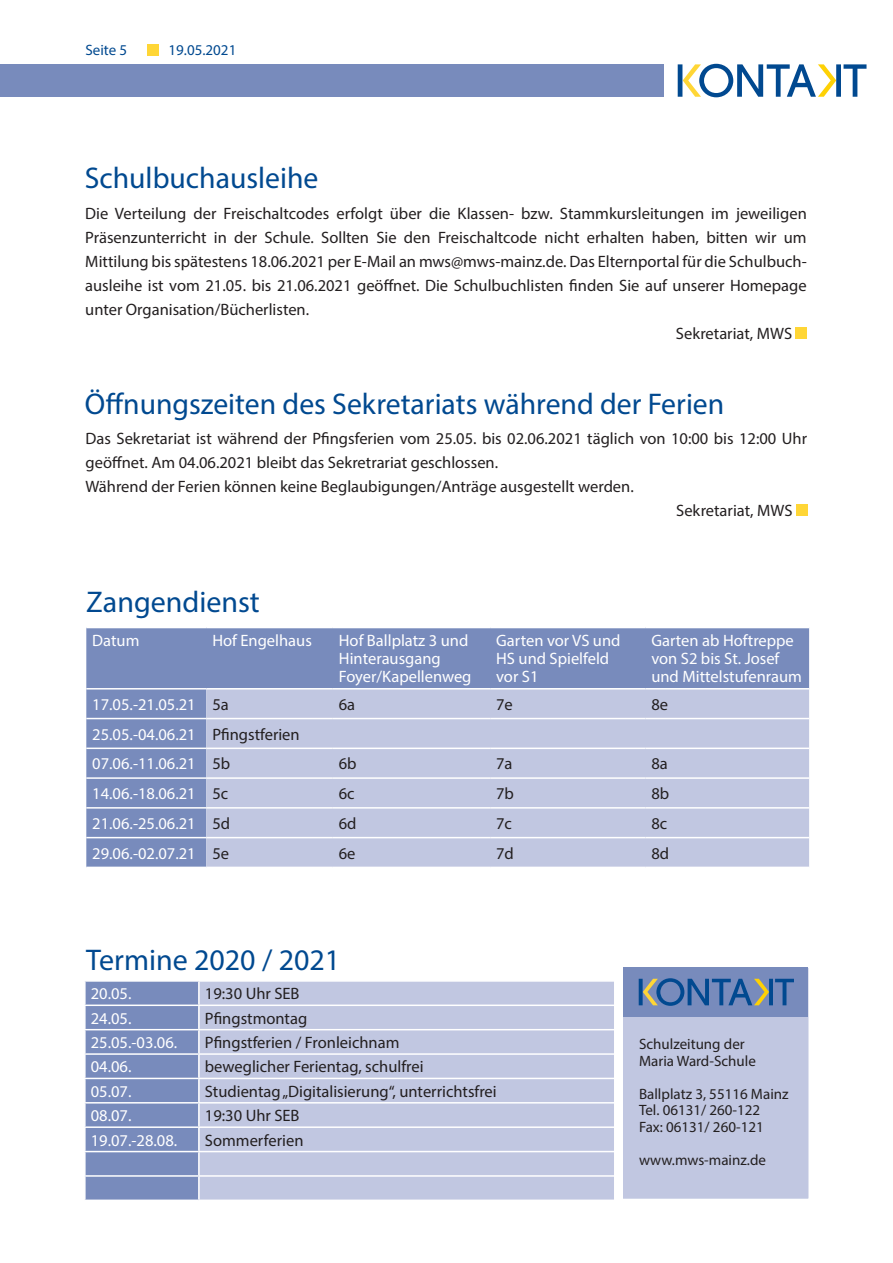
<style>
.page{position:relative;width:893px;height:1263px;background:#fff}
.page>*{position:absolute;margin:0;border:0;box-sizing:border-box;transform-origin:0 0}
.Headline{font:30px "Myriad Pro";color:#014990}
.Copy_Fettung1{font:16.5px/24px "Myriad Pro";color:#231f20;text-align:justify}
.Copy_Fettung1-2{font:16.5px/18px "Myriad Pro";color:#fff}
.t1{font:15px "Myriad Pro";color:#231f20}
.t2{font:15px "Myriad Pro";color:#014990}
</style>
<div class="page">
<svg style="left:678px;top:64px;width:188px;height:33px"></svg>
<div style="left:0;top:64px;width:663px;height:33px;background:#788bbc"></div>
<div style="left:148px;top:44px;width:11px;height:11px;background:#ffd636"></div>
<div style="left:86px;top:982px;width:112px;height:217px;background:#788bbc"></div>
<div style="left:200px;top:982px;width:409px;height:217px;background:#c1c7e1"></div>
<hr style="left:84px;top:1004px;width:115px;height:2px;background:#fff">
<hr style="left:199px;top:1004px;width:476px;height:2px;background:#fff">
<hr style="left:84px;top:1029px;width:115px;height:1px;background:#fff">
<hr style="left:199px;top:1029px;width:476px;height:1px;background:#fff">
<hr style="left:84px;top:1053px;width:115px;height:2px;background:#fff">
<hr style="left:199px;top:1053px;width:476px;height:2px;background:#fff">
<hr style="left:84px;top:1078px;width:115px;height:1px;background:#fff">
<hr style="left:199px;top:1078px;width:476px;height:1px;background:#fff">
<hr style="left:84px;top:1102px;width:115px;height:1px;background:#fff">
<hr style="left:199px;top:1102px;width:476px;height:1px;background:#fff">
<hr style="left:84px;top:1126px;width:115px;height:2px;background:#fff">
<hr style="left:199px;top:1126px;width:476px;height:2px;background:#fff">
<hr style="left:84px;top:1151px;width:115px;height:1px;background:#fff">
<hr style="left:199px;top:1151px;width:476px;height:1px;background:#fff">
<hr style="left:84px;top:1175px;width:115px;height:2px;background:#fff">
<hr style="left:199px;top:1175px;width:476px;height:2px;background:#fff">
<svg style="left:609px;top:967px;width:200px;height:233px"></svg>
<div style="left:623px;top:968px;width:185px;height:49px;background:#788bbc"></div>
<svg style="left:639px;top:978px;width:155px;height:221px;background:#b0bad7"></svg>
<div style="left:86px;top:628px;width:723px;height:239px;background:#788bbc"></div>
<div style="left:206px;top:689px;width:603px;height:178px;background:#c1c7e1"></div>
<hr style="left:86px;top:688px;width:120px;height:1px;background:#fff">
<hr style="left:206px;top:688px;width:127px;height:1px;background:#fff">
<hr style="left:333px;top:688px;width:157px;height:1px;background:#fff">
<hr style="left:490px;top:688px;width:155px;height:1px;background:#fff">
<hr style="left:645px;top:688px;width:164px;height:1px;background:#fff">
<hr style="left:86px;top:718px;width:120px;height:1px;background:#fff">
<hr style="left:206px;top:718px;width:127px;height:1px;background:#fff">
<hr style="left:333px;top:718px;width:157px;height:1px;background:#fff">
<hr style="left:490px;top:718px;width:155px;height:1px;background:#fff">
<hr style="left:645px;top:718px;width:164px;height:1px;background:#fff">
<hr style="left:86px;top:747px;width:120px;height:2px;background:#fff">
<hr style="left:206px;top:747px;width:127px;height:2px;background:#fff">
<hr style="left:333px;top:747px;width:157px;height:2px;background:#fff">
<hr style="left:490px;top:747px;width:155px;height:2px;background:#fff">
<hr style="left:645px;top:747px;width:164px;height:2px;background:#fff">
<hr style="left:86px;top:777px;width:120px;height:2px;background:#fff">
<hr style="left:206px;top:777px;width:127px;height:2px;background:#fff">
<hr style="left:333px;top:777px;width:157px;height:2px;background:#fff">
<hr style="left:490px;top:777px;width:155px;height:2px;background:#fff">
<hr style="left:645px;top:777px;width:164px;height:2px;background:#fff">
<hr style="left:86px;top:807px;width:120px;height:2px;background:#fff">
<hr style="left:206px;top:807px;width:127px;height:2px;background:#fff">
<hr style="left:333px;top:807px;width:157px;height:2px;background:#fff">
<hr style="left:490px;top:807px;width:155px;height:2px;background:#fff">
<hr style="left:645px;top:807px;width:164px;height:2px;background:#fff">
<hr style="left:86px;top:837px;width:120px;height:1px;background:#fff">
<hr style="left:206px;top:837px;width:127px;height:1px;background:#fff">
<hr style="left:333px;top:837px;width:157px;height:1px;background:#fff">
<hr style="left:490px;top:837px;width:155px;height:1px;background:#fff">
<hr style="left:645px;top:837px;width:164px;height:1px;background:#fff">
<div style="left:796px;top:327px;width:11px;height:12px;background:#ffd636"></div>
<div style="left:796px;top:505px;width:11px;height:11px;background:#ffd636"></div>
<p class="t2" style="left:85px;top:41px;width:43px">Seite 5</p>
<p class="t2" style="left:169px;top:41px;width:69px">19.05.2021</p>
<p class="Headline" style="left:85px;top:160px;width:235px">Schulbuchausleihe</p>
<p class="Copy_Fettung1" style="left:85px;top:201px;width:723px">Die Verteilung der Freischaltcodes erfolgt über die Klassen- bzw. Stammkursleitungen im jeweiligen Präsenzunterricht in der Schule. Sollten Sie den Freischaltcode nicht erhalten haben, bitten wir um Mittilung bis spätestens 18.06.2021 per E-Mail an mws@mws-mainz.de. Das Elternportal für die Schulbuch&shy;ausleihe ist vom 21.05. bis 21.06.2021 geöffnet. Die Schulbuchlisten finden Sie auf unserer Homepage unter Organisation/Bücherlisten.</p>
<p class="Copy_Fettung1" style="left:676px;top:321px;width:118px">Sekretariat, MWS</p>
<p class="Headline" style="left:85px;top:385px;width:641px">Öffnungszeiten des Sekretariats während der Ferien</p>
<p class="Copy_Fettung1" style="left:86px;top:426px;width:723px">Das Sekretariat ist während der Pfingsferien vom 25.05. bis 02.06.2021 täglich von 10:00 bis 12:00 Uhr geöffnet. Am 04.06.2021 bleibt das Sekretrariat geschlossen.</p>
<p class="Copy_Fettung1" style="left:86px;top:474px;width:550px">Während der Ferien können keine Beglaubigungen/Anträge ausgestellt werden.</p>
<p class="Copy_Fettung1" style="left:676px;top:498px;width:118px">Sekretariat, MWS</p>
<p class="Headline" style="left:86px;top:583px;width:175px">Zangendienst</p>
<p class="Copy_Fettung1-2" style="left:92px;top:631px;width:49px">Datum</p>
<p class="Copy_Fettung1-2" style="left:212px;top:631px;width:101px">Hof Engelhaus</p>
<p class="Copy_Fettung1-2" style="left:339px;top:631px;width:134px">Hof Ballplatz 3 und<br>Hinterausgang<br>Foyer/Kapellenweg</p>
<p class="Copy_Fettung1-2" style="left:496px;top:631px;width:126px">Garten vor VS und<br>HS und Spielfeld vor S1</p>
<p class="Copy_Fettung1-2" style="left:651px;top:631px;width:152px">Garten ab Hoftreppe von S2 bis St. Josef und Mittelstufenraum</p>
<p class="Copy_Fettung1-2" style="left:92px;top:695px;width:105px">17.05.-21.05.21</p>
<p class="Copy_Fettung1" style="left:212px;top:692px;width:18px">5a</p>
<p class="Copy_Fettung1" style="left:339px;top:692px;width:18px">6a</p>
<p class="Copy_Fettung1" style="left:496px;top:692px;width:18px">7e</p>
<p class="Copy_Fettung1" style="left:651px;top:692px;width:18px">8e</p>
<p class="Copy_Fettung1-2" style="left:92px;top:725px;width:105px">25.05.-04.06.21</p>
<p class="Copy_Fettung1" style="left:212px;top:722px;width:89px">Pfingstferien</p>
<p class="Copy_Fettung1-2" style="left:92px;top:755px;width:105px">07.06.-11.06.21</p>
<p class="Copy_Fettung1" style="left:212px;top:752px;width:19px">5b</p>
<p class="Copy_Fettung1" style="left:339px;top:752px;width:19px">6b</p>
<p class="Copy_Fettung1" style="left:496px;top:752px;width:18px">7a</p>
<p class="Copy_Fettung1" style="left:651px;top:752px;width:18px">8a</p>
<p class="Copy_Fettung1-2" style="left:92px;top:784px;width:105px">14.06.-18.06.21</p>
<p class="Copy_Fettung1" style="left:212px;top:781px;width:17px">5c</p>
<p class="Copy_Fettung1" style="left:339px;top:781px;width:17px">6c</p>
<p class="Copy_Fettung1" style="left:496px;top:781px;width:19px">7b</p>
<p class="Copy_Fettung1" style="left:651px;top:781px;width:19px">8b</p>
<p class="Copy_Fettung1-2" style="left:92px;top:814px;width:105px">21.06.-25.06.21</p>
<p class="Copy_Fettung1" style="left:212px;top:811px;width:19px">5d</p>
<p class="Copy_Fettung1" style="left:339px;top:811px;width:19px">6d</p>
<p class="Copy_Fettung1" style="left:496px;top:811px;width:17px">7c</p>
<p class="Copy_Fettung1" style="left:651px;top:811px;width:17px">8c</p>
<p class="Copy_Fettung1-2" style="left:92px;top:844px;width:105px">29.06.-02.07.21</p>
<p class="Copy_Fettung1" style="left:212px;top:841px;width:18px">5e</p>
<p class="Copy_Fettung1" style="left:339px;top:841px;width:18px">6e</p>
<p class="Copy_Fettung1" style="left:496px;top:841px;width:19px">7d</p>
<p class="Copy_Fettung1" style="left:651px;top:841px;width:19px">8d</p>
<p class="Headline" style="left:86px;top:941px;width:255px">Termine 2020 / 2021</p>
<p class="Copy_Fettung1-2" style="left:91px;top:984px;width:42px">20.05.</p>
<p class="Copy_Fettung1" style="left:205px;top:981px;width:96px">19:30 Uhr SEB</p>
<p class="Copy_Fettung1-2" style="left:91px;top:1009px;width:42px">24.05.</p>
<p class="Copy_Fettung1" style="left:205px;top:1006px;width:104px">Pfingstmontag</p>
<p class="Copy_Fettung1-2" style="left:91px;top:1033px;width:88px">25.05.-03.06.</p>
<p class="Copy_Fettung1" style="left:205px;top:1030px;width:196px">Pfingstferien / Fronleichnam</p>
<p class="Copy_Fettung1-2" style="left:91px;top:1058px;width:42px">04.06.</p>
<p class="Copy_Fettung1" style="left:205px;top:1055px;width:220px">beweglicher Ferientag, schulfrei</p>
<p class="Copy_Fettung1-2" style="left:91px;top:1082px;width:42px">05.07.</p>
<p class="Copy_Fettung1" style="left:205px;top:1079px;width:293px">Studientag „Digitalisierung“, unterrichtsfrei</p>
<p class="Copy_Fettung1-2" style="left:91px;top:1106px;width:42px">08.07.</p>
<p class="Copy_Fettung1" style="left:205px;top:1103px;width:96px">19:30 Uhr SEB</p>
<p class="Copy_Fettung1-2" style="left:91px;top:1131px;width:88px">19.07.-28.08.</p>
<p class="Copy_Fettung1" style="left:205px;top:1128px;width:100px">Sommerferien</p>
<p class="t1" style="left:639px;top:1035px;width:107px">Schulzeitung der</p>
<p class="t1" style="left:639px;top:1051px;width:118px">Maria Ward-Schule</p>
<p class="t1" style="left:639px;top:1084px;width:151px">Ballplatz 3, 55116 Mainz</p>
<p class="t1" style="left:639px;top:1101px;width:123px">Tel. 06131/ 260-122</p>
<p class="t1" style="left:639px;top:1117px;width:126px">Fax: 06131/ 260-121</p>
<p class="t1" style="left:639px;top:1150px;width:128px">www.mws-mainz.de</p>
</div>
